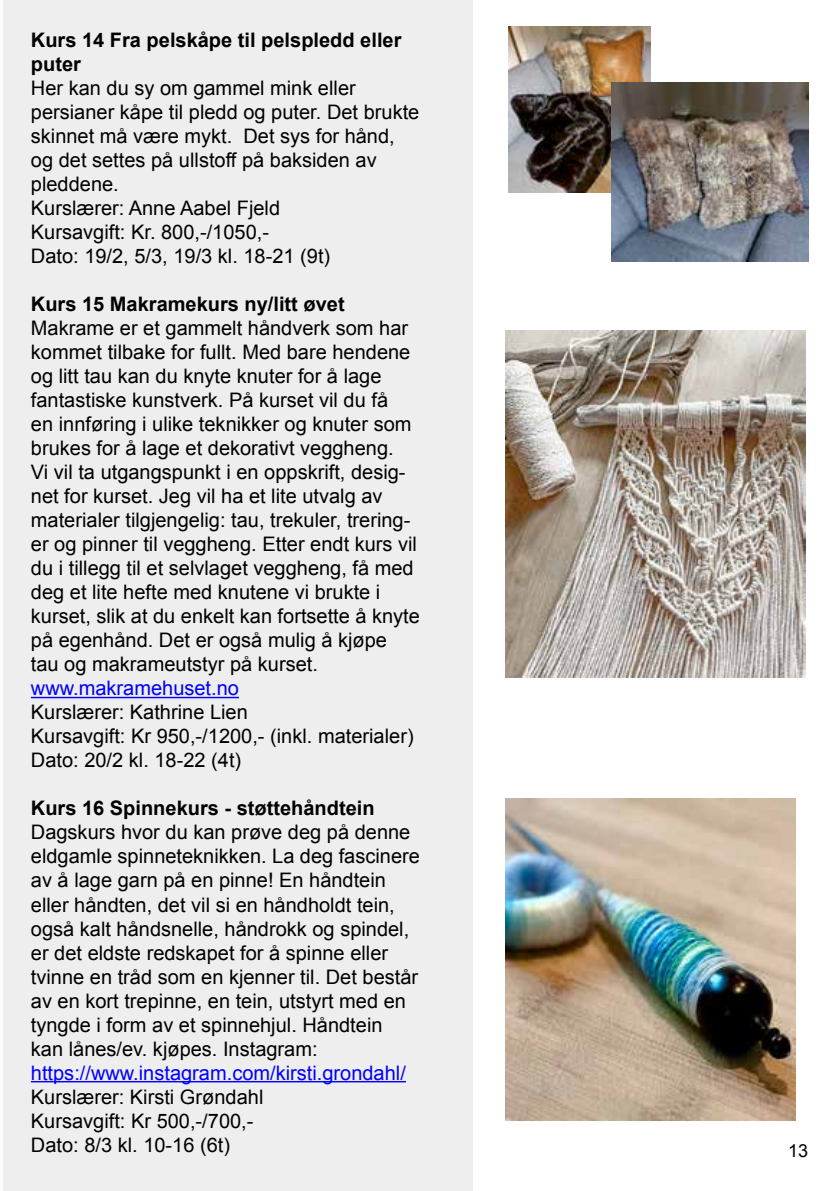
<style>
.page{position:relative;width:840px;height:1191px;background:#fff}
.page>*{position:absolute;margin:0;border:0;box-sizing:border-box;transform-origin:0 0}
.t1{font:20px/24px "Arial";color:#000}
.t2{font:700 20px/24px "Arial";color:#000}
.t3{font:20px "Arial";color:#00f}
.t4{font:18px "Arial";color:#000}
</style>
<div class="page">
<div style="left:3px;top:0;width:469px;height:1191px;background:#eee"></div>
<hr style="left:31px;top:697px;width:208px;height:1px;background:#00f">
<hr style="left:31px;top:1081px;width:374px;height:1px;background:#00f">
<img style="left:508px;top:27px;width:141px;height:165px">
<img style="left:611px;top:83px;width:197px;height:179px">
<img style="left:505px;top:330px;width:300px;height:347px">
<img style="left:505px;top:798px;width:289px;height:322px">
<p class="t2" style="left:31px;top:29px;width:372px">Kurs 14 Fra pelskåpe til pelspledd eller puter</p>
<p class="t1" style="left:31px;top:76px;width:390px">Her kan du sy om gammel mink eller persianer kåpe til pledd og puter. Det brukte skinnet må være mykt. Det sys for hånd, og det settes på ullstoff på baksiden av pleddene.<br>Kurslærer: Anne Aabel Fjeld<br>Kursavgift: Kr. 800,-/1050,-<br>Dato: 19/2, 5/3, 19/3 kl. 18-21 (9t)</p>
<p class="t2" style="left:31px;top:293px;width:315px">Kurs 15 Makramekurs ny/litt øvet</p>
<p class="t1" style="left:31px;top:316px;width:390px">Makrame er et gammelt håndverk som har kommet tilbake for fullt. Med bare hendene og litt tau kan du knyte knuter for å lage fantastiske kunstverk. På kurset vil du få<br>en innføring i ulike teknikker og knuter som brukes for å lage et dekorativt veggheng.<br>Vi vil ta utgangspunkt i en oppskrift, desig&shy;net for kurset. Jeg vil ha et lite utvalg av materialer tilgjengelig: tau, trekuler, trering&shy;er og pinner til veggheng. Etter endt kurs vil du i tillegg til et selvlaget veggheng, få med deg et lite hefte med knutene vi brukte i kurset, slik at du enkelt kan fortsette å knyte på egenhånd. Det er også mulig å kjøpe<br>tau og makrameutstyr på kurset.</p>
<p class="t3" style="left:31px;top:675px;width:209px">www.makramehuset.no</p>
<p class="t1" style="left:31px;top:700px;width:384px">Kurslærer: Kathrine Lien<br>Kursavgift: Kr 950,-/1200,- (inkl. materialer)<br>Dato: 20/2 kl. 18-22 (4t)</p>
<p class="t2" style="left:31px;top:797px;width:345px">Kurs 16 Spinnekurs - støttehåndtein</p>
<p class="t1" style="left:31px;top:820px;width:390px">Dagskurs hvor du kan prøve deg på denne eldgamle spinneteknikken. La deg fascinere av å lage garn på en pinne! En håndtein eller håndten, det vil si en håndholdt tein, også kalt håndsnelle, håndrokk og spindel, er det eldste redskapet for å spinne eller tvinne en tråd som en kjenner til. Det består av en kort trepinne, en tein, utstyrt med en tyngde i form av et spinnehjul. Håndtein<br>kan lånes/ev. kjøpes. Instagram:</p>
<p class="t3" style="left:31px;top:1059px;width:376px">https://www.instagram.com/kirsti.grondahl/</p>
<p class="t1" style="left:31px;top:1084px;width:234px">Kurslærer: Kirsti Grøndahl<br>Kursavgift: Kr 500,-/700,-<br>Dato: 8/3 kl. 10-16 (6t)</p>
<p class="t4" style="left:787px;top:1138px;width:22px">13</p>
</div>
